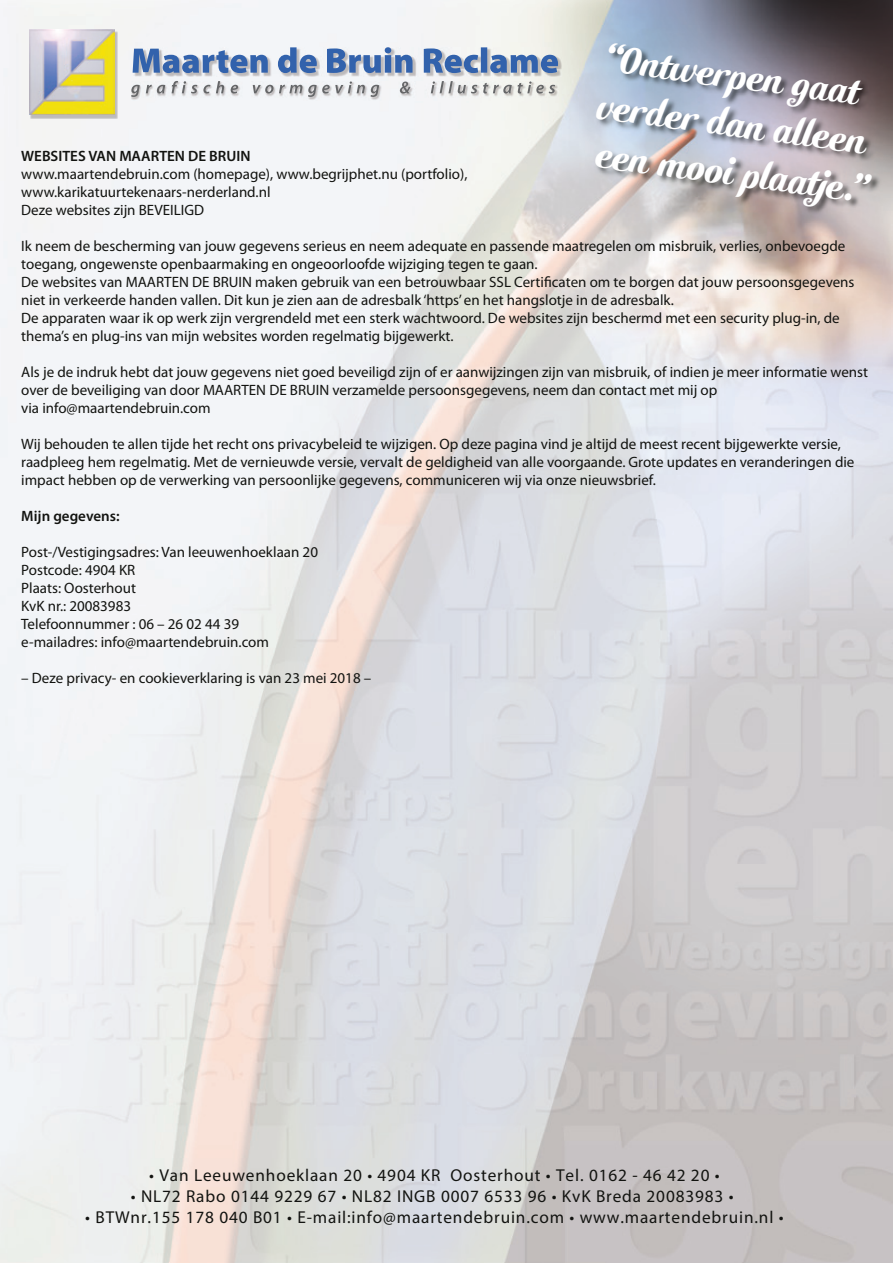
<style>
.page{position:relative;width:893px;height:1263px;background:#fff}
.page>*{position:absolute;margin:0;border:0;box-sizing:border-box;transform-origin:0 0}
.t1{font:40.2px/48.2px "Cutiful";color:#fff}
.t2{font:17.25px "Myriad Pro";letter-spacing:.05em;color:#121310}
.t3{font:15px/18px "Myriad Pro";color:#121310}
.t4{font:600 15px "Myriad Pro";color:#121310}
</style>
<div class="page">
<img style="left:0;top:0;width:893px;height:1263px">
<img style="left:133px;top:48px;width:429px;height:29px">
<svg style="left:133px;top:47px;width:425px;height:26px"></svg>
<img style="left:131px;top:81px;width:427px;height:19px">
<svg style="left:131px;top:81px;width:424px;height:16px"></svg>
<img style="left:30px;top:30px;width:88px;height:89px">
<img style="left:29px;top:30px;width:85px;height:85px">
<img style="left:585px;top:33px;width:298px;height:264px">
<h1 class="t1" style="left:605px;top:33px;width:273px;rotate:8deg">“Ontwerpen gaat verder dan alleen</h1>
<p class="t4" style="left:21px;top:148px;width:231px">WEBSITES VAN MAARTEN DE BRUIN</p>
<h1 class="t1" style="left:598px;top:129px;width:275px;rotate:8deg">een mooi plaatje.”</h1>
<p class="t3" style="left:21px;top:165px;width:448px">www.maartendebruin.com (homepage), www.begrijphet.nu (portfolio), www.karikatuurtekenaars-nerderland.nl<br>Deze websites zijn BEVEILIGD</p>
<p class="t3" style="left:21px;top:237px;width:835px">Ik neem de bescherming van jouw gegevens serieus en neem adequate en passende maatregelen om misbruik, verlies, onbevoegde toegang, ongewenste openbaarmaking en ongeoorloofde wijziging tegen te gaan.<br>De websites van MAARTEN DE BRUIN maken gebruik van een betrouwbaar SSL Certificaten om te borgen dat jouw persoonsgegevens niet in verkeerde handen vallen. Dit kun je zien aan de adresbalk ‘https’ en het hangslotje in de adresbalk.<br>De apparaten waar ik op werk zijn vergrendeld met een sterk wachtwoord. De websites zijn beschermd met een security plug-in, de thema’s en plug-ins van mijn websites worden regelmatig bijgewerkt.</p>
<p class="t3" style="left:21px;top:363px;width:848px">Als je de indruk hebt dat jouw gegevens niet goed beveiligd zijn of er aanwijzingen zijn van misbruik, of indien je meer informatie wenst over de beveiliging van door MAARTEN DE BRUIN verzamelde persoonsgegevens, neem dan contact met mij op<br>via info@maartendebruin.com</p>
<p class="t3" style="left:21px;top:435px;width:835px">Wij behouden te allen tijde het recht ons privacybeleid te wijzigen. Op deze pagina vind je altijd de meest recent bijgewerkte versie, raadpleeg hem regelmatig. Met de vernieuwde versie, vervalt de geldigheid van alle voorgaande. Grote updates en veranderingen die impact hebben op de verwerking van persoonlijke gegevens, communiceren wij via onze nieuwsbrief.</p>
<p class="t4" style="left:21px;top:508px;width:100px">Mijn gegevens:</p>
<p class="t3" style="left:21px;top:543px;width:298px">Post-/Vestigingsadres: Van leeuwenhoeklaan 20<br>Postcode: 4904 KR<br>Plaats: Oosterhout<br>KvK nr.: 20083983<br>Telefoonnummer : 06 – 26 02 44 39 e-mailadres: info@maartendebruin.com</p>
<p class="t3" style="left:21px;top:669px;width:352px">– Deze privacy- en cookieverklaring is van 23 mei 2018 –</p>
<p class="t2" style="left:149px;top:1165px;width:572px">• Van Leeuwenhoeklaan 20 • 4904 KR Oosterhout • Tel. 0162 - 46 42 20 •</p>
<p class="t2" style="left:131px;top:1185px;width:604px">• NL72 Rabo 0144 9229 67 • NL82 INGB 0007 6533 96 • KvK Breda 20083983 •</p>
<p class="t2" style="left:85px;top:1206px;width:700px">• BTWnr.155 178 040 B01 • E-mail:info@maartendebruin.com • www.maartendebruin.nl •</p>
</div>
